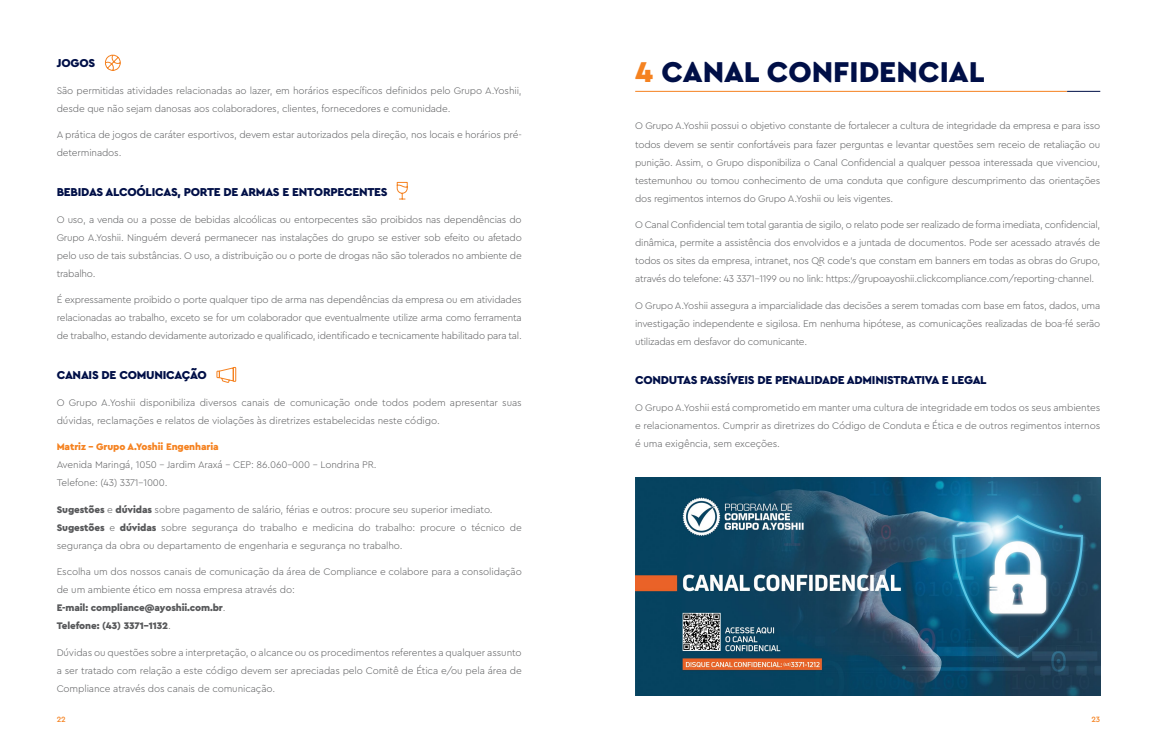
<style>
.page{position:relative;width:1157px;height:752px;background:#fff}
.page>*{position:absolute;margin:0;border:0;box-sizing:border-box;transform-origin:0 0}
.t1{font:900 30px "Cera Pro";color:#000f47}
.t2{font:900 12px "Cera Pro";letter-spacing:-.02em;color:#000f47}
.t3{font:300 10px/18px "Cera Pro";letter-spacing:-.015em;color:#58595b;text-align:justify}
.t4{font:900 10px "Cera Pro";letter-spacing:-.01em;color:#f58220}
.t5{font:500 8px "Cera Pro";color:#f58220}
.s1{font-weight:900}
.s2{color:#f58220}
</style>
<div class="page">
<svg style="left:396px;top:181px;width:12px;height:19px"></svg>
<svg style="left:216px;top:366px;width:21px;height:17px"></svg>
<svg style="left:105px;top:54px;width:16px;height:17px"></svg>
<svg style="left:635px;top:91px;width:465px;height:1px"></svg>
<img style="left:635px;top:477px;width:465px;height:218px">
<p class="t2" style="left:57px;top:55px;width:40px">JOGOS</p>
<p class="t3" style="left:57px;top:81px;width:466px">São permitidas atividades relacionadas ao lazer, em horários específicos definidos pelo Grupo A.Yoshii, desde que não sejam danosas aos colaboradores, clientes, fornecedores e comunidade.</p>
<p class="t3" style="left:57px;top:125px;width:466px">A prática de jogos de caráter esportivos, devem estar autorizados pela direção, nos locais e horários pré&shy;determinados.</p>
<p class="t2" style="left:57px;top:184px;width:332px">BEBIDAS ALCOÓLICAS, PORTE DE ARMAS E ENTORPECENTES</p>
<p class="t3" style="left:57px;top:210px;width:466px">O uso, a venda ou a posse de bebidas alcoólicas ou entorpecentes são proibidos nas dependências do Grupo A.Yoshii. Ninguém deverá permanecer nas instalações do grupo se estiver sob efeito ou afetado pelo uso de tais substâncias. O uso, a distribuição ou o porte de drogas não são tolerados no ambiente de trabalho.</p>
<p class="t3" style="left:57px;top:290px;width:466px">É expressamente proibido o porte qualquer tipo de arma nas dependências da empresa ou em atividades relacionadas ao trabalho, exceto se for um colaborador que eventualmente utilize arma como ferramenta de trabalho, estando devidamente autorizado e qualificado, identificado e tecnicamente habilitado para tal.</p>
<p class="t2" style="left:57px;top:367px;width:152px">CANAIS DE COMUNICAÇÃO</p>
<p class="t3" style="left:57px;top:392px;width:466px">O Grupo A.Yoshii disponibiliza diversos canais de comunicação onde todos podem apresentar suas dúvidas, reclamações e relatos de violações às diretrizes estabelecidas neste código.</p>
<p class="t4" style="left:57px;top:440px;width:163px">Matriz - Grupo A.Yoshii Engenharia</p>
<p class="t3" style="left:57px;top:455px;width:321px">Avenida Maringá, 1050 – Jardim Araxá – CEP: 86.060-000 – Londrina PR.<br>Telefone: (43) 3371-1000.</p>
<p class="t3" style="left:57px;top:499px;width:466px;text-align:left"><span class="s1">Sugestões</span> e <span class="s1">dúvidas</span> sobre pagamento de salário, férias e outros: procure seu superior imediato.<br><span class="s1">Sugestões</span> e <span class="s1">dúvidas</span> sobre segurança do trabalho e medicina do trabalho: procure o técnico de segurança da obra ou departamento de engenharia e segurança no trabalho.</p>
<p class="t3" style="left:57px;top:562px;width:466px;text-align:left">Escolha um dos nossos canais de comunicação da área de Compliance e colabore para a consolidação de um ambiente ético em nossa empresa através do:<br><span class="s1">E-mail: compliance@ayoshii.com.br</span>.<br><span class="s1">Telefone: (43) 3371-1132</span>.</p>
<p class="t3" style="left:57px;top:642px;width:466px">Dúvidas ou questões sobre a interpretação, o alcance ou os procedimentos referentes a qualquer assunto a ser tratado com relação a este código devem ser apreciadas pelo Comitê de Ética e/ou pela área de Compliance através dos canais de comunicação.</p>
<h1 class="t1" style="left:635px;top:51px;width:351px"><span class="s2">4</span> CANAL CONFIDENCIAL</h1>
<p class="t3" style="left:635px;top:117px;width:466px">O Grupo A.Yoshii possui o objetivo constante de fortalecer a cultura de integridade da empresa e para isso todos devem se sentir confortáveis para fazer perguntas e levantar questões sem receio de retaliação ou punição. Assim, o Grupo disponibiliza o Canal Confidencial a qualquer pessoa interessada que vivenciou, testemunhou ou tomou conhecimento de uma conduta que configure descumprimento das orientações dos regimentos internos do Grupo A.Yoshii ou leis vigentes.</p>
<p class="t3" style="left:635px;top:215px;width:466px">O Canal Confidencial tem total garantia de sigilo, o relato pode ser realizado de forma imediata, confidencial, dinâmica, permite a assistência dos envolvidos e a juntada de documentos. Pode ser acessado através de todos os sites da empresa, intranet, nos QR code’s que constam em banners em todas as obras do Grupo, através do telefone: 43 3371-1199 ou no link: https://grupoayoshii.clickcompliance.com/reporting-channel.</p>
<p class="t3" style="left:635px;top:296px;width:466px">O Grupo A.Yoshii assegura a imparcialidade das decisões a serem tomadas com base em fatos, dados, uma investigação independente e sigilosa. Em nenhuma hipótese, as comunicações realizadas de boa-fé serão utilizadas em desfavor do comunicante.</p>
<p class="t2" style="left:635px;top:372px;width:353px">CONDUTAS PASSÍVEIS DE PENALIDADE ADMINISTRATIVA E LEGAL</p>
<p class="t3" style="left:635px;top:398px;width:466px">O Grupo A.Yoshii está comprometido em manter uma cultura de integridade em todos os seus ambientes e relacionamentos. Cumprir as diretrizes do Código de Conduta e Ética e de outros regimentos internos é uma exigência, sem exceções.</p>
<p class="t5" style="left:57px;top:713px;width:11px">22</p>
<p class="t5" style="left:1091px;top:713px;width:10px">23</p>
</div>
